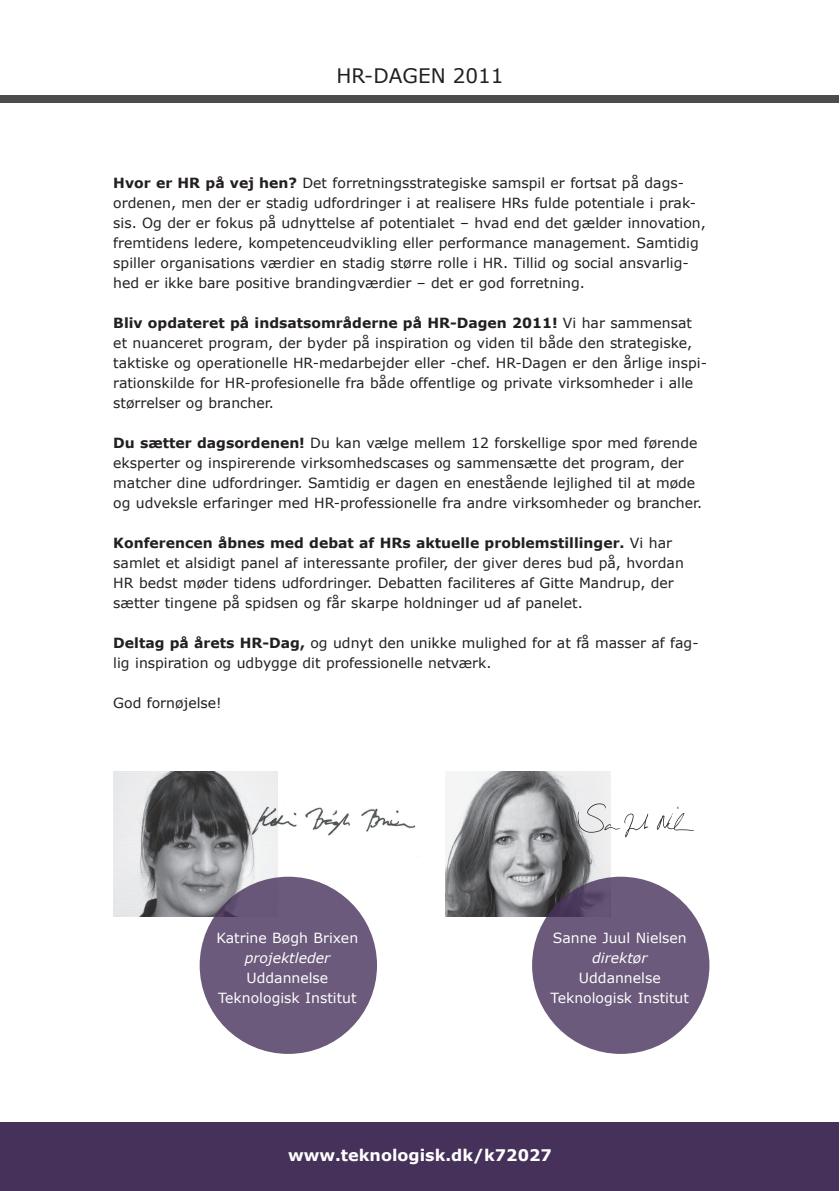
<style>
.page{position:relative;width:840px;height:1191px;background:#fff}
.page>*{position:absolute;margin:0;border:0;box-sizing:border-box;transform-origin:0 0}
.t1{font:20px "Verdana";color:#231f20}
.t2{font:700 16px "Verdana";color:#fff}
.t3{font:14px/20px "Verdana";color:#231f20}
.t4{font:14px/20px "Verdana";color:#fff;text-align:center}
.t5{font:italic 14px "Verdana";color:#fff}
.s1{font-weight:700}
</style>
<div class="page">
<div style="left:0;top:95px;width:838px;height:7px;background:#4b4c4d"></div>
<div style="left:0;top:1123px;width:838px;height:68px;background:#46315a"></div>
<img style="left:113px;top:771px;width:164px;height:145px">
<img style="left:445px;top:771px;width:164px;height:145px">
<div style="left:199px;top:876px;width:178px;height:178px;background:#6b5a7b;border-radius:50%"></div>
<div style="left:532px;top:876px;width:177px;height:178px;background:#6b5a7b;border-radius:50%"></div>
<img style="left:575px;top:799px;width:117px;height:46px">
<img style="left:232px;top:776px;width:220px;height:90px">
<h1 class="t1" style="left:336px;top:62px;width:169px">hR-dAGEN 2011</h1>
<p class="t3" style="left:113px;top:172px;width:593px"><span class="s1">Hvor er HR på vej hen?</span> det forretningsstrategiske samspil er fortsat på dags&shy;ordenen, men der er stadig udfordringer i at realisere hRs fulde potentiale i prak&shy;sis. og der er fokus på udnyttelse af potentialet – hvad end det gælder innovation, fremtidens ledere, kompetenceudvikling eller performance management. samtidig spiller organisations værdier en stadig større rolle i hR. Tillid og social ansvarlig&shy;hed er ikke bare positive brandingværdier – det er god forretning.</p>
<p class="t3" style="left:113px;top:312px;width:595px"><span class="s1">Bliv opdateret på indsatsområderne på HR-Dagen 2011!</span> Vi har sammensat et nuanceret program, der byder på inspiration og viden til både den strategiske, taktiske og operationelle hR-medarbejder eller -chef. hR-dagen er den årlige inspi&shy;rationskilde for hR-profesionelle fra både offentlige og private virksomheder i alle størrelser og brancher.</p>
<p class="t3" style="left:113px;top:433px;width:590px"><span class="s1">Du sætter dagsordenen!</span> du kan vælge mellem 12 forskellige spor med førende eksperter og inspirerende virksomhedscases og sammensætte det program, der matcher dine udfordringer. samtidig er dagen en enestående lejlighed til at møde og udveksle erfaringer med hR-professionelle fra andre virksomheder og brancher.</p>
<p class="t3" style="left:113px;top:533px;width:571px"><span class="s1">konferencen åbnes med debat af HRs aktuelle problemstillinger.</span> Vi har samlet et alsidigt panel af interessante profiler, der giver deres bud på, hvordan hR bedst møder tidens udfordringer. debatten faciliteres af Gitte mandrup, der sætter tingene på spidsen og får skarpe holdninger ud af panelet.</p>
<p class="t3" style="left:113px;top:633px;width:586px"><span class="s1">Deltag på årets HR-Dag,</span> og udnyt den unikke mulighed for at få masser af fag&shy;lig inspiration og udbygge dit professionelle netværk.</p>
<p class="t3" style="left:113px;top:693px;width:110px">God fornøjelse!</p>
<p class="t4" style="left:216px;top:927px;width:143px">Katrine Bøgh Brixen</p>
<p class="t5" style="left:244px;top:948px;width:87px">projektleder</p>
<p class="t4" style="left:218px;top:967px;width:140px">uddannelse<br>Teknologisk Institut</p>
<p class="t4" style="left:552px;top:927px;width:135px">sanne juul Nielsen</p>
<p class="t5" style="left:592px;top:948px;width:57px">direktør</p>
<p class="t4" style="left:550px;top:967px;width:140px">uddannelse<br>Teknologisk Institut</p>
<p class="t2" style="left:288px;top:1145px;width:265px">www.teknologisk.dk/k72027</p>
</div>
